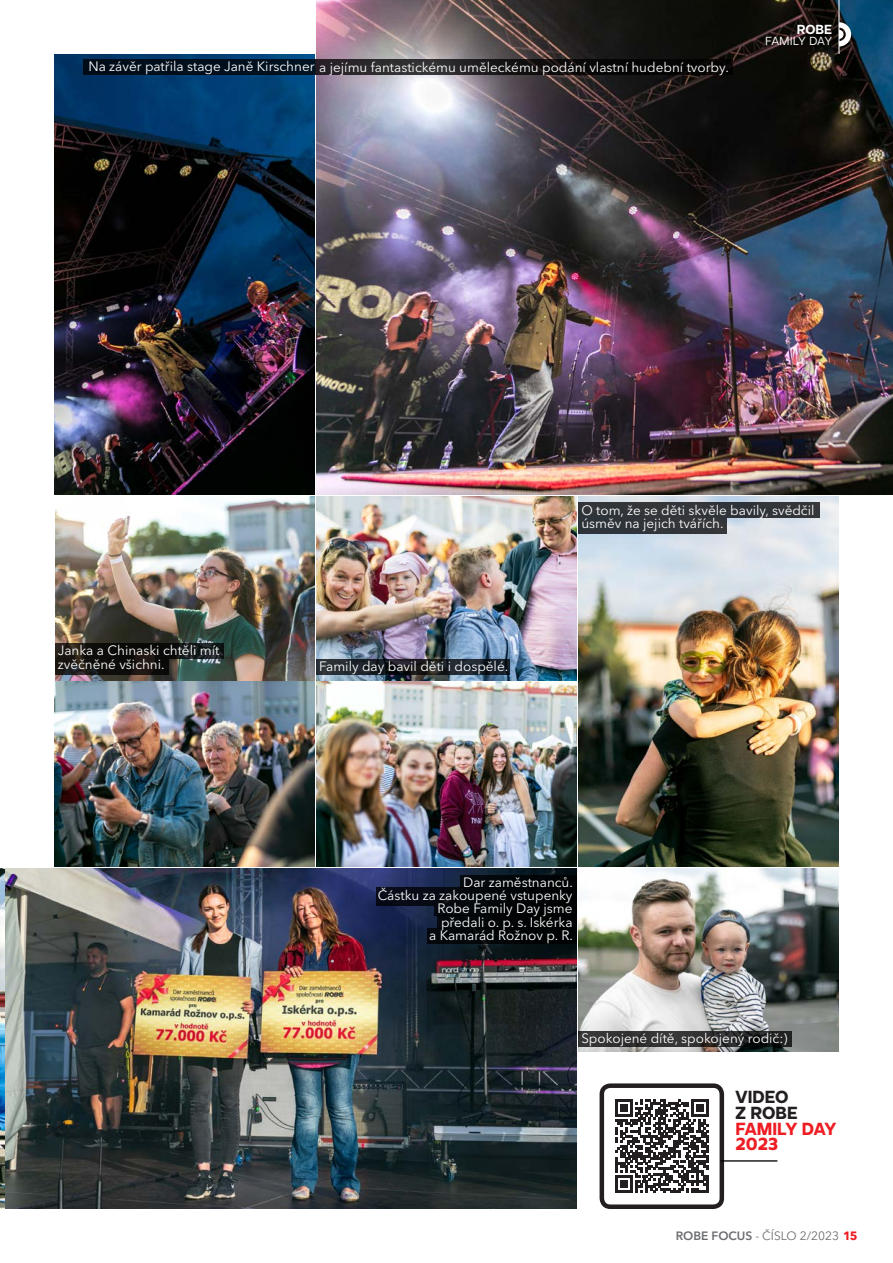
<style>
.page{position:relative;width:893px;height:1263px;background:#fff}
.page>*{position:absolute;margin:0;border:0;box-sizing:border-box;transform-origin:0 0}
.t1{font:800 18px/15.6px "Mollen";color:#ee1d23}
.t2{font:800 18px/15.6px "Mollen";color:#231f20}
.t3{font:13.5px/13.2px "Avenir Next LT Pro";color:#fff}
.t4{font:700 13.5px "Mollen";color:#fff}
.t5{font:12px "Avenir Next LT Pro";color:#6c6d70}
.t6{font:12px "Mollen";letter-spacing:-.02em;color:#fff}
.s1{font-weight:600}
.s2{font-weight:700;color:#ee1d23}
</style>
<div class="page">
<hr style="left:0;top:0;width:1px;height:608px;background:#bed630">
<img style="left:54px;top:54px;width:261px;height:441px">
<img style="left:578px;top:497px;width:261px;height:369px">
<img style="left:316px;top:0;width:577px;height:495px">
<img style="left:0;top:868px;width:577px;height:341px">
<img style="left:0;top:870px;width:5px;height:339px">
<img style="left:55px;top:497px;width:522px;height:183px">
<img style="left:317px;top:682px;width:260px;height:184px">
<img style="left:578px;top:868px;width:261px;height:184px">
<img style="left:54px;top:682px;width:261px;height:184px">
<svg style="left:55px;top:643px;width:169px;height:16px;background:#151412"></svg>
<svg style="left:55px;top:659px;width:113px;height:15px;background:#151310"></svg>
<svg style="left:316px;top:659px;width:194px;height:15px;background:#1c2126"></svg>
<svg style="left:84px;top:60px;width:649px;height:15px;background:#0f1319"></svg>
<hr style="left:839px;top:0;width:1px;height:54px;background:#fff">
<svg style="left:839px;top:22px;width:12px;height:25px"></svg>
<svg style="left:615px;top:1099px;width:94px;height:94px"></svg>
<hr style="left:691px;top:1190px;width:18px;height:3px;background:#231f20">
<div style="left:600px;top:1083px;width:124px;height:126px;border:4px solid #231f20;border-radius:9px"></div>
<div style="left:578px;top:503px;width:242px;height:15px;background:#323539"></div>
<div style="left:578px;top:518px;width:149px;height:16px;background:#313539"></div>
<div style="left:460px;top:875px;width:116px;height:13px;background:#020609"></div>
<div style="left:376px;top:888px;width:200px;height:18px;background:#04080d"></div>
<div style="left:434px;top:906px;width:142px;height:9px;background:#010406"></div>
<div style="left:427px;top:928px;width:149px;height:16px;background:#020506"></div>
<div style="left:437px;top:915px;width:139px;height:13px;background:#020406"></div>
<svg style="left:578px;top:1031px;width:213px;height:15px;background:#2b2b2c"></svg>
<hr style="left:721px;top:1160px;width:56px;height:2px;background:#231f20">
<p class="t3" style="left:88px;top:60px;width:642px">Na závěr patřila stage Janě Kirschner a jejímu fantastickému uměleckému podání vlastní hudební tvorby.</p>
<p class="t4" style="left:797px;top:21px;width:37px">ROBE</p>
<p class="t6" style="left:765px;top:34px;width:68px">FAMILY DAY</p>
<p class="t3" style="left:58px;top:644px;width:163px">Janka a Chinaski chtěli mít zvěčněné všichni.</p>
<p class="t3" style="left:319px;top:660px;width:190px">Family day bavil děti i dospělé.</p>
<p class="t3" style="left:581px;top:503px;width:235px">O tom, že se děti skvěle bavily, svědčil úsměv na jejich tvářích.</p>
<p class="t3" style="left:378px;top:875px;width:197px;text-align:right">Dar zaměstnanců.<br>Částku za zakoupené vstupenky<br>Robe Family Day jsme<br>předali o. p. s. Iskérka<br>a Kamarád Rožnov p. R.</p>
<p class="t3" style="left:581px;top:1032px;width:208px">Spokojené dítě, spokojený rodič:)</p>
<h1 class="t2" style="left:736px;top:1089px;width:64px">VIDEO<br>Z ROBE</h1>
<h1 class="t1" style="left:736px;top:1120px;width:102px">FAMILY DAY<br>2023</h1>
<p class="t5" style="left:676px;top:1228px;width:183px"><span class="s1">ROBE FOCUS</span> - ČÍSLO 2/2023 <span class="s2">15</span></p>
</div>
